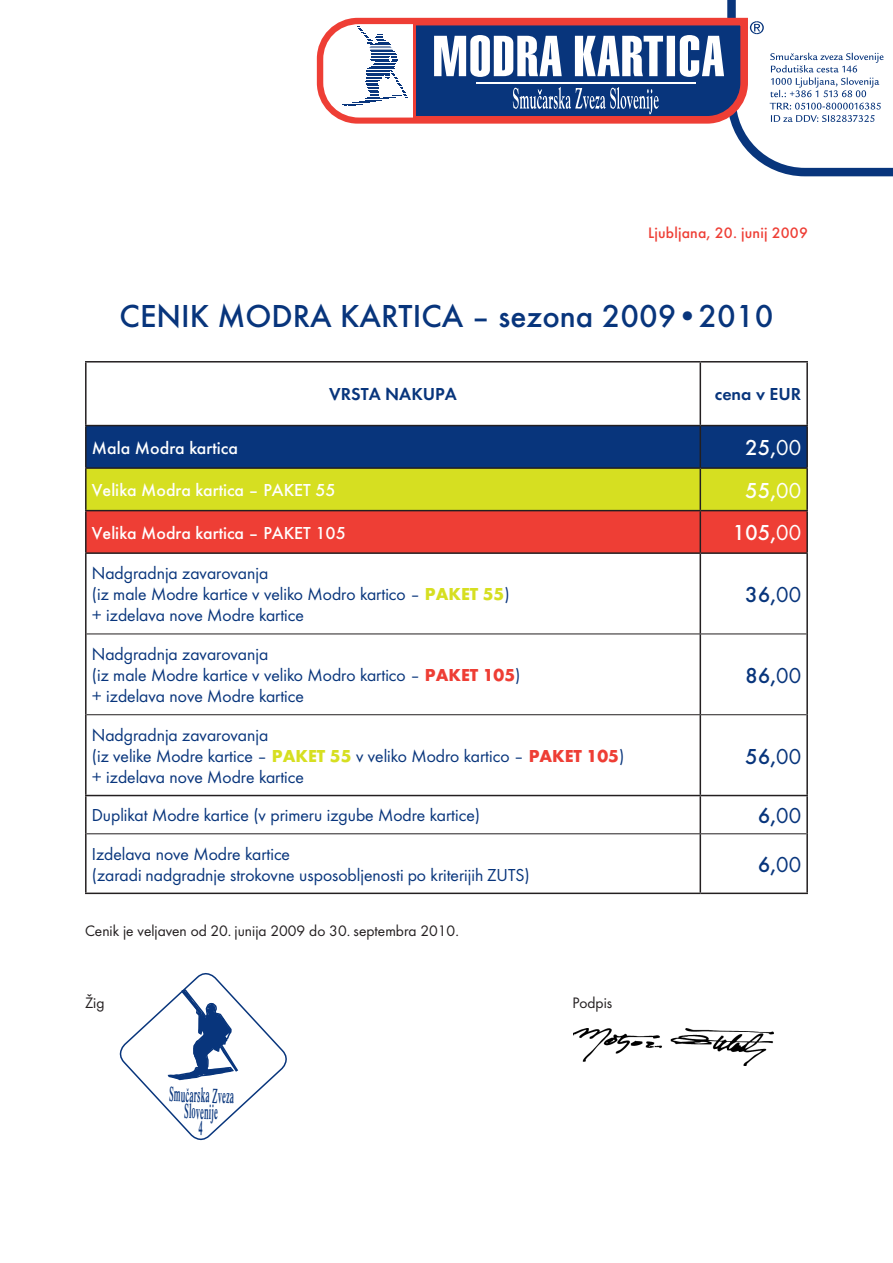
<style>
.page{position:relative;width:893px;height:1263px;background:#fff}
.page>*{position:absolute;margin:0;border:0;box-sizing:border-box;transform-origin:0 0}
.t1{font:500 33px "Futura TOT";color:#08357c}
.t2{font:500 22.5px "Futura TOT";color:#08357c}
.t3{font:500 22.5px "Futura TOT";color:#fff}
.t4{font:600 21px/16.5px "Times M";color:#08357c;text-align:center;scale:.37 1}
.t5{font:18px/21px "Futura TOT Boo";color:#08357c}
.t6{font:500 18px "Futura TOT";color:#fff}
.t7{font:18px "Futura TOT Dem";color:#08357c}
.t8{font:15.75px "Futura TOT Boo";color:#231f20}
.t9{font:500 15.75px "Futura TOT";letter-spacing:.01em;color:#ee3e35}
.s1{font-family:"Futura TOT Boo";font-weight:400}
.s2{font-family:"Futura TOT";font-weight:700;color:#d6df21}
.s3{font-family:"Futura TOT";font-weight:700;color:#ee3e35}
</style>
<div class="page">
<svg style="left:321px;top:0;width:572px;height:177px"></svg>
<svg style="left:87px;top:426px;width:719px;height:126px;background:#987045"></svg>
<hr style="left:85px;top:361px;width:615px;height:1px;background:#231f20">
<hr style="left:85px;top:362px;width:2px;height:63px;background:#231f20">
<hr style="left:700px;top:361px;width:108px;height:1px;background:#231f20">
<hr style="left:700px;top:362px;width:1px;height:63px;background:#231f20">
<hr style="left:806px;top:362px;width:2px;height:63px;background:#231f20">
<hr style="left:85px;top:425px;width:615px;height:1px;background:#231f20">
<hr style="left:85px;top:426px;width:2px;height:41px;background:#231f20">
<hr style="left:700px;top:425px;width:108px;height:1px;background:#231f20">
<hr style="left:700px;top:426px;width:1px;height:41px;background:#231f20">
<hr style="left:806px;top:426px;width:2px;height:41px;background:#231f20">
<hr style="left:85px;top:467px;width:615px;height:2px;background:#231f20">
<hr style="left:85px;top:469px;width:2px;height:41px;background:#231f20">
<hr style="left:700px;top:467px;width:108px;height:2px;background:#231f20">
<hr style="left:700px;top:469px;width:1px;height:41px;background:#231f20">
<hr style="left:806px;top:469px;width:2px;height:41px;background:#231f20">
<hr style="left:85px;top:510px;width:615px;height:1px;background:#231f20">
<hr style="left:85px;top:511px;width:2px;height:41px;background:#231f20">
<hr style="left:700px;top:510px;width:108px;height:1px;background:#231f20">
<hr style="left:700px;top:511px;width:1px;height:41px;background:#231f20">
<hr style="left:806px;top:511px;width:2px;height:41px;background:#231f20">
<hr style="left:85px;top:552px;width:615px;height:2px;background:#231f20">
<hr style="left:85px;top:554px;width:2px;height:80px;background:#231f20">
<hr style="left:85px;top:634px;width:2px;height:81px;background:#231f20">
<hr style="left:85px;top:715px;width:2px;height:80px;background:#231f20">
<hr style="left:87px;top:633px;width:613px;height:1px;background:#231f20">
<hr style="left:87px;top:714px;width:613px;height:1px;background:#231f20">
<hr style="left:700px;top:552px;width:108px;height:2px;background:#231f20">
<hr style="left:700px;top:554px;width:1px;height:79px;background:#231f20">
<hr style="left:806px;top:554px;width:2px;height:80px;background:#231f20">
<hr style="left:700px;top:634px;width:1px;height:80px;background:#231f20">
<hr style="left:806px;top:634px;width:2px;height:81px;background:#231f20">
<hr style="left:700px;top:715px;width:1px;height:80px;background:#231f20">
<hr style="left:806px;top:715px;width:2px;height:80px;background:#231f20">
<hr style="left:700px;top:633px;width:106px;height:1px;background:#231f20">
<hr style="left:700px;top:714px;width:106px;height:1px;background:#231f20">
<hr style="left:700px;top:795px;width:108px;height:1px;background:#231f20">
<hr style="left:806px;top:796px;width:2px;height:38px;background:#231f20">
<hr style="left:806px;top:834px;width:2px;height:58px;background:#231f20">
<hr style="left:700px;top:892px;width:108px;height:2px;background:#231f20">
<hr style="left:700px;top:833px;width:106px;height:1px;background:#231f20">
<hr style="left:85px;top:795px;width:615px;height:1px;background:#231f20">
<hr style="left:85px;top:796px;width:2px;height:38px;background:#231f20">
<hr style="left:700px;top:796px;width:1px;height:37px;background:#231f20">
<hr style="left:85px;top:834px;width:2px;height:58px;background:#231f20">
<hr style="left:700px;top:834px;width:1px;height:58px;background:#231f20">
<hr style="left:85px;top:892px;width:615px;height:2px;background:#231f20">
<hr style="left:87px;top:833px;width:613px;height:1px;background:#231f20">
<svg style="left:119px;top:973px;width:168px;height:168px"></svg>
<img style="left:574px;top:1028px;width:199px;height:37px">
<p class="t9" style="left:648px;top:224px;width:161px">Ljubljana, 20. junij 2009</p>
<h1 class="t1" style="left:120px;top:296px;width:655px">CENIK MODRA KARTICA – sezona 2009•2010</h1>
<p class="t7" style="left:329px;top:384px;width:129px">VRSTA NAKUPA</p>
<p class="t7" style="left:715px;top:384px;width:76px">CENA V EUR</p>
<p class="t6" style="left:92px;top:437px;width:148px">Mala Modra kartica</p>
<p class="t3" style="left:745px;top:434px;width:58px">25,<span class="s1">00</span></p>
<p class="t6" style="left:92px;top:479px;width:246px">Velika Modra kartica – PAKET 55</p>
<p class="t3" style="left:745px;top:477px;width:58px">55,<span class="s1">00</span></p>
<p class="t6" style="left:92px;top:522px;width:256px">Velika Modra kartica – PAKET 105</p>
<p class="t3" style="left:732px;top:520px;width:70px">105,<span class="s1">00</span></p>
<p class="t5" style="left:92px;top:563px;width:419px">Nadgradnja zavarovanja<br>(iz male Modre kartice v veliko Modro kartico – <span class="s2">PAKET 55</span>) + izdelava nove Modre kartice</p>
<p class="t2" style="left:745px;top:581px;width:58px">36,<span class="s1">00</span></p>
<p class="t5" style="left:92px;top:643px;width:430px">Nadgradnja zavarovanja<br>(iz male Modre kartice v veliko Modro kartico – <span class="s3">PAKET 105</span>) + izdelava nove Modre kartice</p>
<p class="t5" style="left:92px;top:724px;width:534px">Nadgradnja zavarovanja<br>(iz velike Modre kartice – <span class="s2">PAKET 55</span> v veliko Modro kartico – <span class="s3">PAKET 105</span>) + izdelava nove Modre kartice</p>
<p class="t2" style="left:745px;top:662px;width:58px">86,<span class="s1">00</span></p>
<p class="t2" style="left:745px;top:743px;width:58px">56,<span class="s1">00</span></p>
<p class="t5" style="left:92px;top:805px;width:390px">Duplikat Modre kartice (v primeru izgube Modre kartice)</p>
<p class="t2" style="left:758px;top:802px;width:45px">6,<span class="s1">00</span></p>
<p class="t5" style="left:92px;top:843px;width:440px">Izdelava nove Modre kartice<br>(zaradi nadgradnje strokovne usposobljenosti po kriterijih ZUTS)</p>
<p class="t2" style="left:758px;top:851px;width:45px">6,<span class="s1">00</span></p>
<p class="t8" style="left:85px;top:921px;width:375px">Cenik je veljaven od 20. junija 2009 do 30. septembra 2010.</p>
<p class="t8" style="left:85px;top:993px;width:21px">Žig</p>
<p class="t8" style="left:573px;top:993px;width:41px">Podpis</p>
<p class="t4" style="left:170px;top:1085px;width:177px;rotate:2deg">SmuËarska Zveza<br>Slovenije<br>4</p>
</div>
